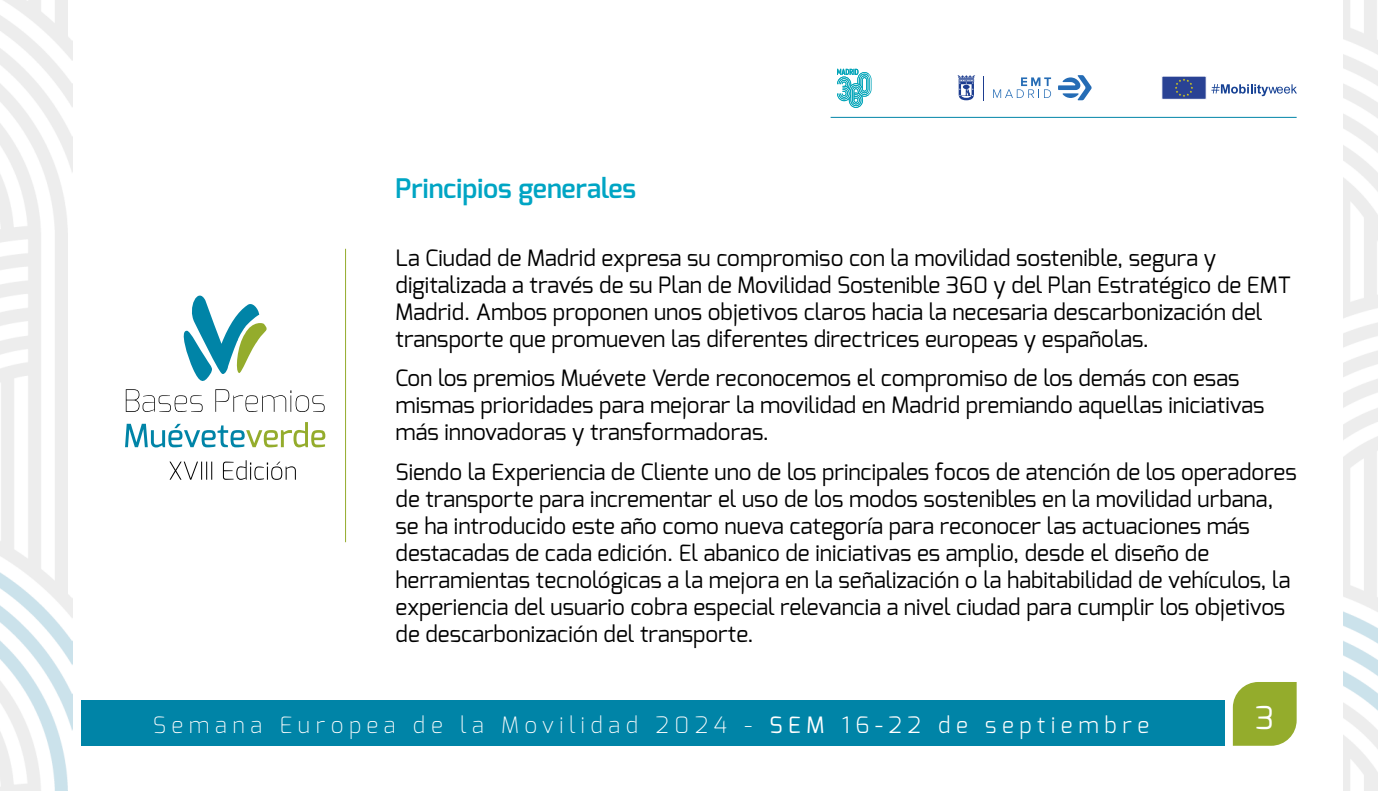
<style>
.page{position:relative;width:1378px;height:791px;background:#fff}
.page>*{position:absolute;margin:0;border:0;box-sizing:border-box;transform-origin:0 0}
.t1{font:31.5px "Exo";color:#fff}
.t2{font:600 27px "Exo";color:#00a5c4}
.t3{font:22.5px/27px "Exo";color:#000}
.t4{font:200 22.5px "Exo";letter-spacing:.25em;color:#fff}
.s1{font-weight:400}
.s2{font-weight:300}
</style>
<div class="page">
<div style="left:81px;top:700px;width:1144px;height:46px;background:#0084a7"></div>
<svg style="left:1233px;top:682px;width:63px;height:64px;background:#9bb13a"></svg>
<svg style="left:837px;top:69px;width:34px;height:39px"></svg>
<svg style="left:1211px;top:84px;width:86px;height:12px"></svg>
<div style="left:1161px;top:76px;width:45px;height:24px;background:#294294;border:1px solid #fff"></div>
<svg style="left:1175px;top:79px;width:18px;height:18px"></svg>
<svg style="left:1058px;top:75px;width:33px;height:25px"></svg>
<svg style="left:993px;top:77px;width:58px;height:21px"></svg>
<svg style="left:983px;top:76px;width:1px;height:24px"></svg>
<svg style="left:957px;top:75px;width:18px;height:25px"></svg>
<hr style="left:830px;top:117px;width:466px;height:1px;background:#0084a7">
<svg style="left:126px;top:295px;width:199px;height:117px"></svg>
<svg style="left:125px;top:422px;width:200px;height:25px"></svg>
<svg style="left:169px;top:460px;width:127px;height:20px"></svg>
<img style="left:1343px;top:0;width:35px;height:791px">
<img style="left:0;top:0;width:72px;height:791px">
<hr style="left:345px;top:249px;width:1px;height:293px;background:#94ac2c">
<p class="t2" style="left:395px;top:171px;width:242px">Principios generales</p>
<p class="t3" style="left:395px;top:244px;width:896px">La Ciudad de Madrid expresa su compromiso con la movilidad sostenible, segura y digitalizada a través de su Plan de Movilidad Sostenible 360 y del Plan Estratégico de EMT Madrid. Ambos proponen unos objetivos claros hacia la necesaria descarbonización del transporte que promueven las diferentes directrices europeas y españolas.</p>
<p class="t3" style="left:395px;top:365px;width:870px">Con los premios Muévete Verde reconocemos el compromiso de los demás con esas mismas prioridades para mejorar la movilidad en Madrid premiando aquellas iniciativas más innovadoras y transformadoras.</p>
<p class="t3" style="left:395px;top:458px;width:902px">Siendo la Experiencia de Cliente uno de los principales focos de atención de los operadores de transporte para incrementar el uso de los modos sostenibles en la movilidad urbana, se ha introducido este año como nueva categoría para reconocer las actuaciones más destacadas de cada edición. El abanico de iniciativas es amplio, desde el diseño de herramientas tecnológicas a la mejora en la señalización o la habitabilidad de vehículos, la experiencia del usuario cobra especial relevancia a nivel ciudad para cumplir los objetivos de descarbonización del transporte.</p>
<p class="t4" style="left:153px;top:710px;width:998px">Semana Europea de la Movilidad 2024 - <span class="s1">SEM</span> <span class="s2">16-22 de septiembre</span></p>
<h1 class="t1" style="left:1255px;top:697px;width:20px">3</h1>
</div>
